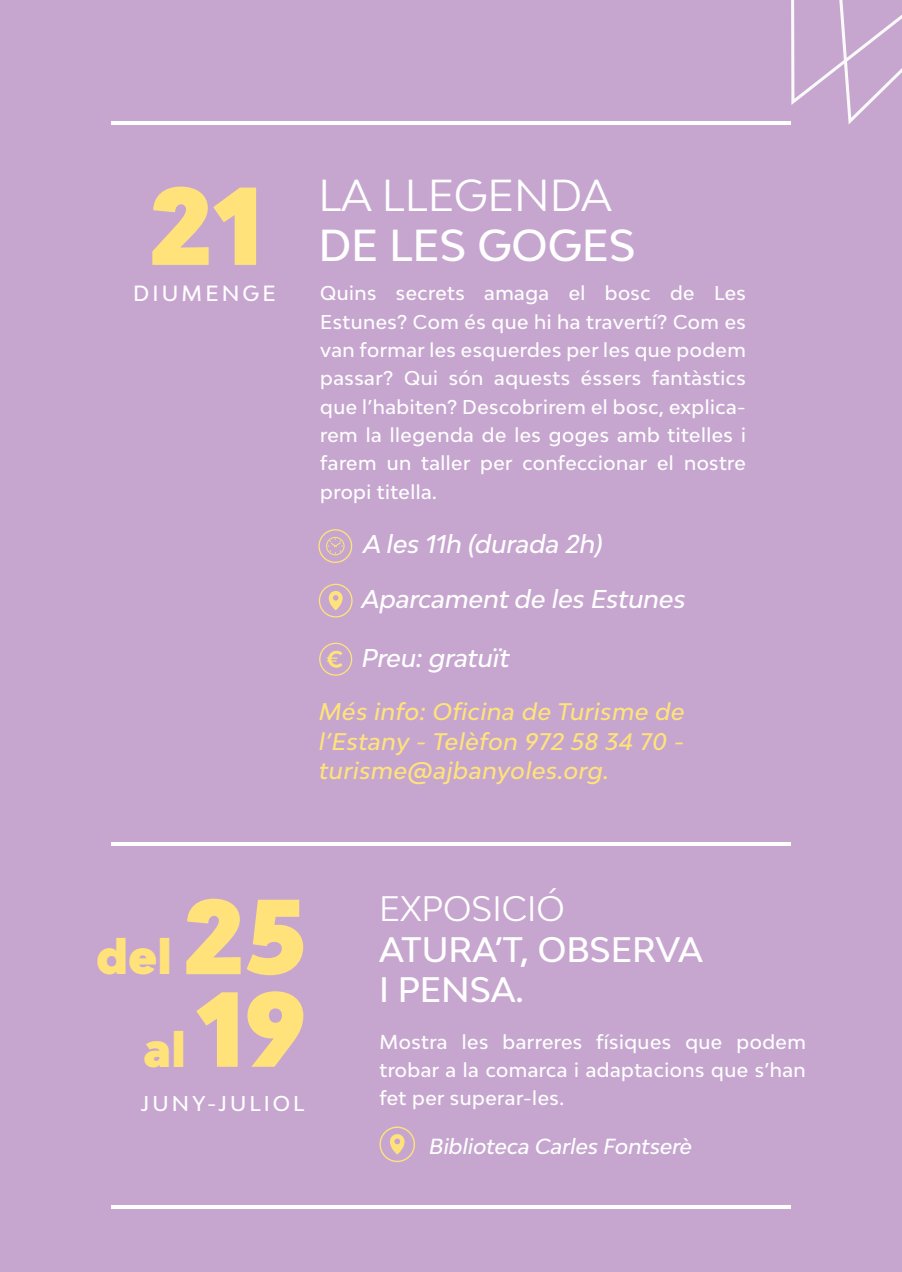
<style>
.page{position:relative;width:902px;height:1272px;background:#fff}
.page>*{position:absolute;margin:0;border:0;box-sizing:border-box;transform-origin:0 0}
.t1{font:900 104.4px "Bw Modelica";color:#ffe37a}
.t2{font:900 46.2px/92.4px "Bw Modelica";color:#ffe37a;text-align:right}
.t3{font:42.3px "Bw Modelica";color:#fff}
.t4{font:500 42.3px "Bw Modelica";color:#fff}
.t5{font:500 33.6px/40.2px "Bw Modelica";color:#fff}
.t6{font:33.6px "Bw Modelica";color:#fff}
.t7{font:italic 500 24.3px "Bw Modelica";color:#fff}
.t8{font:italic 500 22.8px/29.7px "Bw Modelica";letter-spacing:.025em;color:#ffe37a;text-align:justify}
.t9{font:italic 500 20.7px "Bw Modelica";color:#fff}
.t10{font:500 20.7px "Bw Modelica";letter-spacing:.15em;color:#fff}
.t11{font:500 20.4px "Bw Modelica";letter-spacing:.15em;color:#fff}
.t12{font:500 18.9px/28.2px "Bw Modelica";letter-spacing:.025em;color:#fff;text-align:justify}
.s1{font-size:100.5px}
</style>
<div class="page">
<div style="left:0;top:0;width:901px;height:1271px;background:#c6a6cf"></div>
<svg style="left:319px;top:583px;width:33px;height:34px"></svg>
<svg style="left:318px;top:529px;width:34px;height:34px"></svg>
<svg style="left:319px;top:642px;width:33px;height:33px"></svg>
<svg style="left:790px;top:0;width:111px;height:124px"></svg>
<svg style="left:379px;top:1126px;width:36px;height:36px"></svg>
<hr style="left:111px;top:1205px;width:679px;height:3px;background:#fff">
<hr style="left:111px;top:842px;width:679px;height:3px;background:#fff">
<hr style="left:111px;top:121px;width:679px;height:4px;background:#fff">
<h3 class="t3" style="left:318px;top:167px;width:295px">LA LLEGENDA</h3>
<h3 class="t4" style="left:318px;top:218px;width:319px">DE LES GOGES</h3>
<h1 class="t1" style="left:148px;top:158px;width:117px">21</h1>
<p class="t10" style="left:133px;top:280px;width:144px">DIUMENGE</p>
<p class="t12" style="left:320px;top:279px;width:427px">Quins secrets amaga el bosc de Les Estunes? Com és que hi ha travertí? Com es van formar les esquerdes per les que podem passar? Qui són aquests éssers fantàstics que l’habiten? Descobrirem el bosc, explica&shy;rem la llegenda de les goges amb titelles i farem un taller per confeccionar el nostre propi titella.</p>
<p class="t7" style="left:363px;top:528px;width:241px">A les 11h (durada 2h)</p>
<p class="t7" style="left:361px;top:582px;width:325px">Aparcament de les Estunes</p>
<p class="t7" style="left:361px;top:641px;width:149px">Preu: gratuït</p>
<p class="t8" style="left:319px;top:696px;width:367px">Més info: Oficina de Turisme de l’Estany - Telèfon 972 58 34 70 - turisme@ajbanyoles.org.</p>
<h2 class="t2" style="left:96px;top:909px;width:212px">del <span class="s1">25 </span>al <span class="s1">19</span></h2>
<p class="t11" style="left:141px;top:1089px;width:165px">JUNY-JULIOL</p>
<h3 class="t6" style="left:379px;top:887px;width:187px">EXPOSICIÓ</h3>
<h3 class="t5" style="left:379px;top:928px;width:325px">ATURA’T, OBSERVA<br>I PENSA.</h3>
<p class="t12" style="left:379px;top:1026px;width:428px">Mostra les barreres físiques que podem trobar a la comarca i adaptacions que s’han fet per superar-les.</p>
<p class="t9" style="left:429px;top:1132px;width:264px">Biblioteca Carles Fontserè</p>
</div>
